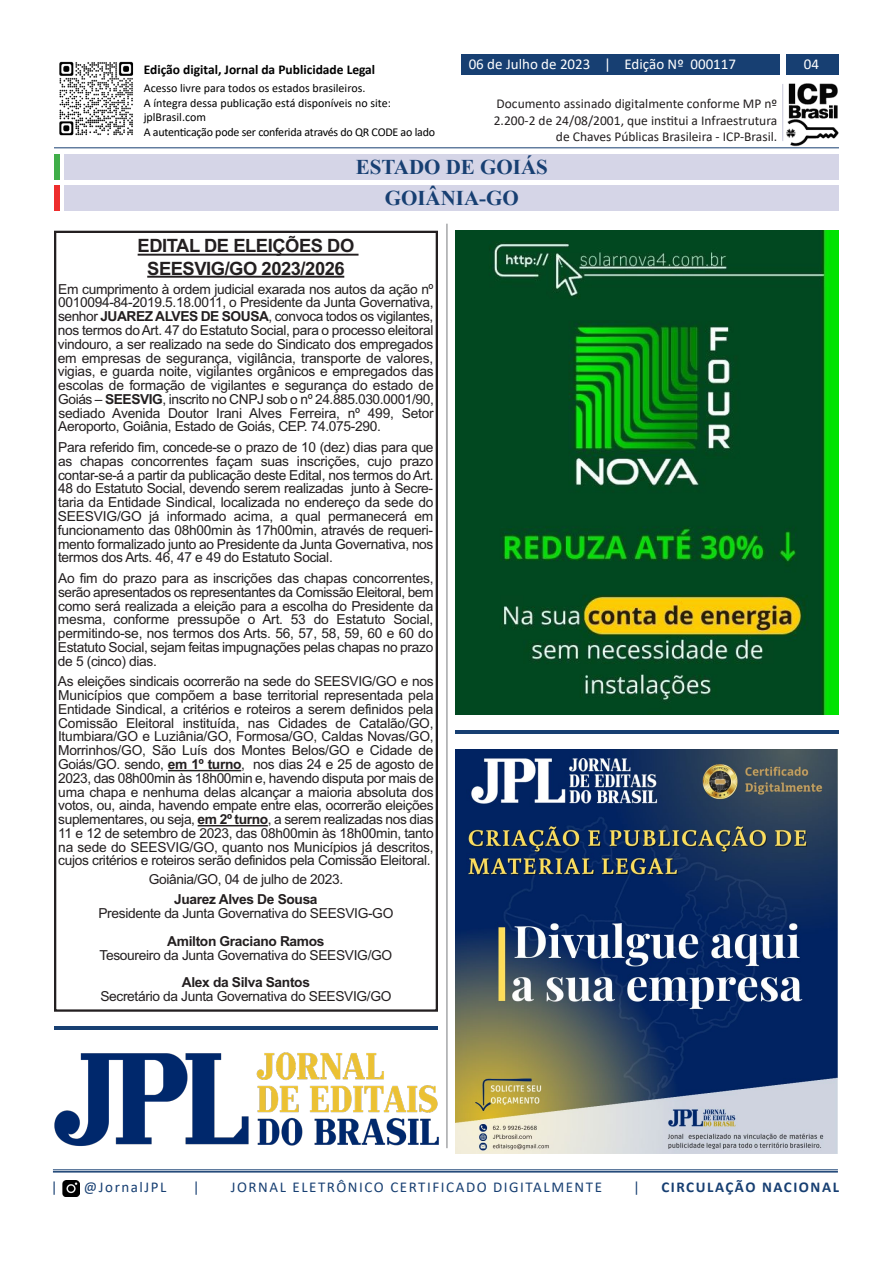
<style>
.page{position:relative;width:893px;height:1263px;background:#fff}
.page>*{position:absolute;margin:0;border:0;box-sizing:border-box;transform-origin:0 0}
.t1{font:700 21px/31.2px "Times New Roman";color:#173f72;text-align:center}
.t2{font:700 18.3px/22px "Arial";letter-spacing:-.025em;color:#231f20;text-align:center}
.t3{font:15px "Calibri";letter-spacing:.105em;color:#173f72}
.t4{font:15px "Calibri";color:#fff}
.t5{font:700 15px "Calibri";letter-spacing:.105em;color:#173f72}
.t6{font:13.8px/13.8px "Arial";letter-spacing:-.025em;color:#231f20;text-align:justify}
.t7{font:700 13.8px "Arial";letter-spacing:-.025em;color:#231f20}
.t8{font:13.5px/16.2px "Calibri";color:#231f20;text-align:right}
.t9{font:700 13.5px "Calibri";color:#000}
.t10{font:12px/14.4px "Calibri";color:#000}
.s1{font-weight:700}
</style>
<div class="page">
<img style="left:59px;top:61px;width:75px;height:75px">
<img style="left:783px;top:83px;width:56px;height:64px">
<hr style="left:782px;top:84px;width:1px;height:57px;background:#c7c7d9">
<div style="left:786px;top:54px;width:53px;height:21px;background:#173f72"></div>
<div style="left:461px;top:54px;width:319px;height:21px;background:#173f72"></div>
<hr style="left:54px;top:147px;width:785px;height:1px;background:#173f72">
<hr style="left:53px;top:1169px;width:785px;height:1px;background:#173f72">
<hr style="left:53px;top:1171px;width:785px;height:1px;background:#173f72">
<img style="left:62px;top:1180px;width:18px;height:16px">
<div style="left:54px;top:154px;width:6px;height:26px;background:#40ae49"></div>
<div style="left:65px;top:154px;width:774px;height:26px;background:#d5d5e7"></div>
<hr style="left:446px;top:224px;width:1px;height:924px;background:#787a7d">
<div style="left:65px;top:186px;width:774px;height:25px;background:#d5d5e7"></div>
<div style="left:54px;top:185px;width:6px;height:26px;background:#ee2d2d"></div>
<div style="left:54px;top:231px;width:384px;height:781px;border:2px solid #231f20"></div>
<hr style="left:138px;top:254px;width:221px;height:2px;background:#231f20">
<hr style="left:147px;top:276px;width:197px;height:2px;background:#231f20">
<hr style="left:168px;top:770px;width:73px;height:1px;background:#231f20">
<hr style="left:198px;top:825px;width:70px;height:1px;background:#231f20">
<hr style="left:54px;top:1026px;width:384px;height:3px;background:#173f72">
<hr style="left:455px;top:730px;width:384px;height:3px;background:#173f72">
<img style="left:52px;top:1029px;width:438px;height:144px">
<img style="left:455px;top:231px;width:384px;height:483px">
<img style="left:455px;top:749px;width:383px;height:405px">
<p class="t9" style="left:144px;top:60px;width:233px">Edição digital, Jornal da Publicidade Legal</p>
<p class="t10" style="left:144px;top:81px;width:293px">Acesso livre para todos os estados brasileiros.<br>A íntegra dessa publicação está disponíveis no site: jplBrasil.com<br>A autenticação pode ser conferida através do QR CODE ao lado</p>
<p class="t4" style="left:469px;top:54px;width:269px">06 de Julho de 2023 | Edição Nº 000117</p>
<p class="t4" style="left:804px;top:54px;width:17px">04</p>
<p class="t8" style="left:494px;top:95px;width:285px">Documento assinado digitalmente conforme MP nº<br>2.200-2 de 24/08/2001, que institui a Infraestrutura de Chaves Públicas Brasileira - ICP-Brasil.</p>
<h1 class="t1" style="left:356px;top:151px;width:194px">ESTADO DE GOIÁS<br>GOIÂNIA-GO</h1>
<h2 class="t2" style="left:138px;top:235px;width:218px">EDITAL DE ELEIÇÕES DO<br>SEESVIG/GO 2023/2026</h2>
<p class="t6" style="left:58px;top:282px;width:378px">Em cumprimento à ordem judicial exarada nos autos da ação nº 0010094-84-2019.5.18.0011, o Presidente da Junta Governativa, senhor <span class="s1">JUAREZ ALVES DE SOUSA</span>, convoca todos os vigilantes, nos termos do Art. 47 do Estatuto Social, para o processo eleitoral vindouro, a ser realizado na sede do Sindicato dos empregados em empresas de segurança, vigilância, transporte de valores, vigias, e guarda noite, vigilantes orgânicos e empregados das escolas de formação de vigilantes e segurança do estado de Goiás – <span class="s1">SEESVIG</span>, inscrito no CNPJ sob o nº 24.885.030.0001/90, sediado Avenida Doutor Irani Alves Ferreira, nº 499, Setor Aeroporto, Goiânia, Estado de Goiás, CEP. 74.075-290.</p>
<p class="t6" style="left:58px;top:440px;width:377px">Para referido fim, concede-se o prazo de 10 (dez) dias para que as chapas concorrentes façam suas inscrições, cujo prazo contar-se-á a partir da publicação deste Edital, nos termos do Art.<br>48 do Estatuto Social, devendo serem realizadas junto à Secre&shy;taria da Entidade Sindical, localizada no endereço da sede do SEESVIG/GO já informado acima, a qual permanecerá em funcionamento das 08h00min às 17h00min, através de requeri&shy;mento formalizado junto ao Presidente da Junta Governativa, nos termos dos Arts. 46, 47 e 49 do Estatuto Social.</p>
<p class="t6" style="left:58px;top:571px;width:377px">Ao fim do prazo para as inscrições das chapas concorrentes, serão apresentados os representantes da Comissão Eleitoral, bem como será realizada a eleição para a escolha do Presidente da mesma, conforme pressupõe o Art. 53 do Estatuto Social, permitindo-se, nos termos dos Arts. 56, 57, 58, 59, 60 e 60 do Estatuto Social, sejam feitas impugnações pelas chapas no prazo de 5 (cinco) dias.</p>
<p class="t6" style="left:58px;top:674px;width:377px">As eleições sindicais ocorrerão na sede do SEESVIG/GO e nos Municípios que compõem a base territorial representada pela Entidade Sindical, a critérios e roteiros a serem definidos pela Comissão Eleitoral instituída, nas Cidades de Catalão/GO, Itumbiara/GO e Luziânia/GO, Formosa/GO, Caldas Novas/GO, Morrinhos/GO, São Luís dos Montes Belos/GO e Cidade de Goiás/GO. sendo, <span class="s1">em 1º turno</span>, nos dias 24 e 25 de agosto de 2023, das 08h00min às 18h00min e, havendo disputa por mais de uma chapa e nenhuma delas alcançar a maioria absoluta dos votos, ou, ainda, havendo empate entre elas, ocorrerão eleições suplementares, ou seja, <span class="s1">em 2º turno</span>, a serem realizadas nos dias 11 e 12 de setembro de 2023, das 08h00min às 18h00min, tanto na sede do SEESVIG/GO, quanto nos Municípios já descritos, cujos critérios e roteiros serão definidos pela Comissão Eleitoral.</p>
<p class="t6" style="left:149px;top:872px;width:196px">Goiânia/GO, 04 de julho de 2023.</p>
<p class="t7" style="left:174px;top:890px;width:145px">Juarez Alves De Sousa</p>
<p class="t6" style="left:98px;top:906px;width:296px">Presidente da Junta Governativa do SEESVIG-GO</p>
<p class="t7" style="left:167px;top:931px;width:159px">Amilton Graciano Ramos</p>
<p class="t6" style="left:100px;top:948px;width:294px">Tesoureiro da Junta Governativa do SEESVIG/GO</p>
<p class="t7" style="left:182px;top:972px;width:130px">Alex da Silva Santos</p>
<p class="t6" style="left:100px;top:989px;width:293px">Secretário da Junta Governativa do SEESVIG/GO</p>
<p class="t3" style="left:51px;top:1177px;width:8px">|</p>
<p class="t3" style="left:84px;top:1177px;width:84px">@JornalJPL</p>
<p class="t3" style="left:193px;top:1177px;width:8px">|</p>
<p class="t3" style="left:231px;top:1177px;width:373px">JORNAL ELETRÔNICO CERTIFICADO DIGITALMENTE</p>
<p class="t3" style="left:633px;top:1177px;width:8px">|</p>
<p class="t5" style="left:661px;top:1177px;width:179px">CIRCULAÇÃO NACIONAL</p>
</div>
